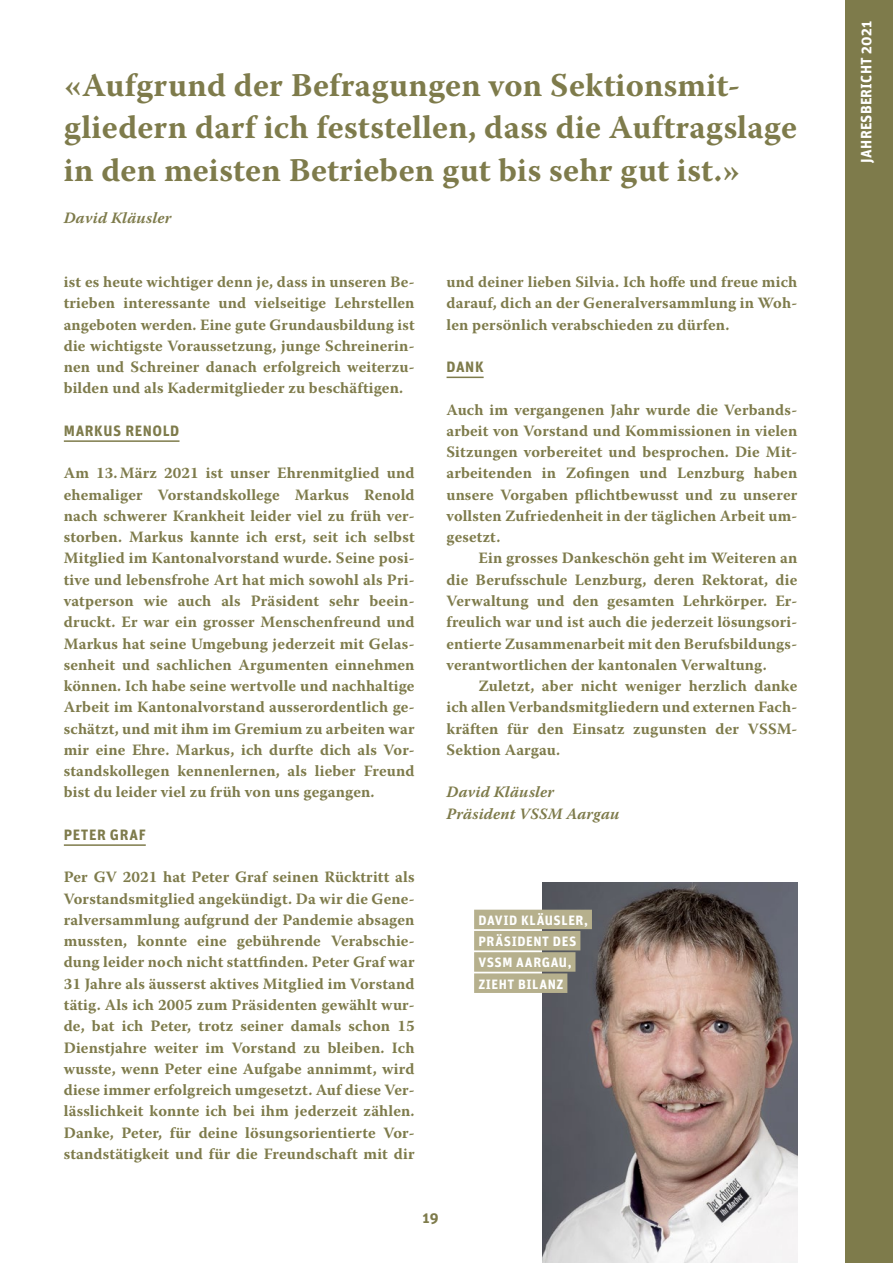
<style>
.page{position:relative;width:893px;height:1263px;background:#fff}
.page>*{position:absolute;margin:0;border:0;box-sizing:border-box;transform-origin:0 0}
.t1{font:700 33px/42.5px "Warnock Pro";letter-spacing:.005em;color:#7e7b4b}
.t2{font:700 15.75px/21.3px "Warnock Pro";letter-spacing:.01em;color:#7e7b4b;text-align:justify}
.t3{font:italic 700 15.75px/21.3px "Warnock Pro";letter-spacing:.015em;color:#7e7b4b}
.t4{font:700 15px "Unit OT";letter-spacing:.04em;color:#7e7b4b}
.t5{font:700 15px "Unit OT";letter-spacing:.02em;color:#fff}
.t6{font:700 13.5px/21.3px "Unit OT";letter-spacing:.04em;color:#fff}
</style>
<div class="page">
<div style="left:845px;top:0;width:48px;height:1263px;background:#7e7b4b"></div>
<img style="left:542px;top:882px;width:255px;height:381px">
<hr style="left:64px;top:440px;width:115px;height:2px;background:#7e7b4b">
<hr style="left:64px;top:844px;width:82px;height:2px;background:#7e7b4b">
<hr style="left:447px;top:377px;width:37px;height:1px;background:#7e7b4b">
<div style="left:474px;top:910px;width:118px;height:19px;background:#b6b08d"></div>
<div style="left:474px;top:931px;width:106px;height:19px;background:#b6b08d"></div>
<div style="left:474px;top:952px;width:101px;height:20px;background:#b6b08d"></div>
<div style="left:474px;top:973px;width:93px;height:20px;background:#b6b08d"></div>
<h1 class="t1" style="left:64px;top:63px;width:735px">«Aufgrund der Befragungen von Sektionsmit&shy;gliedern darf ich feststellen, dass die Auftragslage in den meisten Betrieben gut bis sehr gut ist.»</h1>
<p class="t3" style="left:64px;top:207px;width:109px">David Kläusler</p>
<p class="t2" style="left:64px;top:271px;width:352px">ist es heute wichtiger denn je, dass in unseren Be&shy;trieben interessante und vielseitige Lehrstellen angeboten werden. Eine gute Grundausbildung ist die wichtigste Voraussetzung, junge Schreinerin&shy;nen und Schreiner danach erfolgreich weiterzu&shy;bilden und als Kadermitglieder zu beschäftigen.</p>
<p class="t4" style="left:64px;top:421px;width:117px">MARKUS RENOLD</p>
<p class="t2" style="left:64px;top:462px;width:352px">Am 13.März 2021 ist unser Ehrenmitglied und ehemaliger Vorstandskollege Markus Renold nach schwerer Krankheit leider viel zu früh ver&shy;storben. Markus kannte ich erst, seit ich selbst Mitglied im Kantonalvorstand wurde. Seine posi&shy;tive und lebensfrohe Art hat mich sowohl als Pri&shy;vatperson wie auch als Präsident sehr beein&shy;druckt. Er war ein grosser Menschenfreund und Markus hat seine Umgebung jederzeit mit Gelas&shy;senheit und sachlichen Argumenten einnehmen können. Ich habe seine wertvolle und nachhaltige Arbeit im Kantonalvorstand ausserordentlich ge&shy;schätzt, und mit ihm im Gremium zu arbeiten war mir eine Ehre. Markus, ich durfte dich als Vor&shy;standskollegen kennenlernen, als lieber Freund bist du leider viel zu früh von uns gegangen.</p>
<p class="t4" style="left:64px;top:825px;width:83px">PETER GRAF</p>
<p class="t2" style="left:64px;top:866px;width:352px">Per GV 2021 hat Peter Graf seinen Rücktritt als Vorstandsmitglied angekündigt. Da wir die Gene&shy;ralversammlung aufgrund der Pandemie absagen mussten, konnte eine gebührende Verabschie&shy;dung leider noch nicht stattfinden. Peter Graf war 31 Jahre als äusserst aktives Mitglied im Vorstand tätig. Als ich 2005 zum Präsidenten gewählt wur&shy;de, bat ich Peter, trotz seiner damals schon 15<br>Dienstjahre weiter im Vorstand zu bleiben. Ich wusste, wenn Peter eine Aufgabe annimmt, wird diese immer erfolgreich umgesetzt. Auf diese Ver&shy;lässlichkeit konnte ich bei ihm jederzeit zählen.<br>Danke, Peter, für deine lösungsorientierte Vor&shy;standstätigkeit und für die Freundschaft mit dir</p>
<p class="t2" style="left:446px;top:271px;width:352px">und deiner lieben Silvia. Ich hoffe und freue mich darauf, dich an der Generalversammlung in Woh&shy;len persönlich verabschieden zu dürfen.</p>
<p class="t4" style="left:447px;top:357px;width:39px">DANK</p>
<p class="t2" style="left:446px;top:398px;width:352px">Auch im vergangenen Jahr wurde die Verbands&shy;arbeit von Vorstand und Kommissionen in vielen Sitzungen vorbereitet und besprochen. Die Mit&shy;arbeitenden in Zofingen und Lenzburg haben unsere Vorgaben pflichtbewusst und zu unserer vollsten Zufriedenheit in der täglichen Arbeit um&shy;gesetzt.</p>
<p class="t2" style="left:446px;top:547px;width:352px;text-indent:32px">Ein grosses Dankeschön geht im Weiteren an die Berufsschule Lenzburg, deren Rektorat, die Verwaltung und den gesamten Lehrkörper. Er&shy;freulich war und ist auch die jederzeit lösungsori&shy;entierte Zusammenarbeit mit den Berufsbildungs&shy;verantwortlichen der kantonalen Verwaltung.</p>
<p class="t2" style="left:446px;top:675px;width:352px;text-indent:32px">Zuletzt, aber nicht weniger herzlich danke ich allen Verbandsmitgliedern und externen Fach&shy;kräften für den Einsatz zugunsten der VSSM-Sektion Aargau.</p>
<p class="t3" style="left:446px;top:781px;width:174px">David Kläusler<br>Präsident VSSM Aargau</p>
<p class="t6" style="left:478px;top:909px;width:111px">DAVID KLÄUSLER,<br>PRÄSIDENT DES<br>VSSM AARGAU,<br>ZIEHT BILANZ</p>
<p class="t4" style="left:422px;top:1207px;width:18px">19</p>
<p class="t5" style="left:857px;top:163px;width:143px;rotate:-90deg">JAHRESBERICHT 2021</p>
</div>
